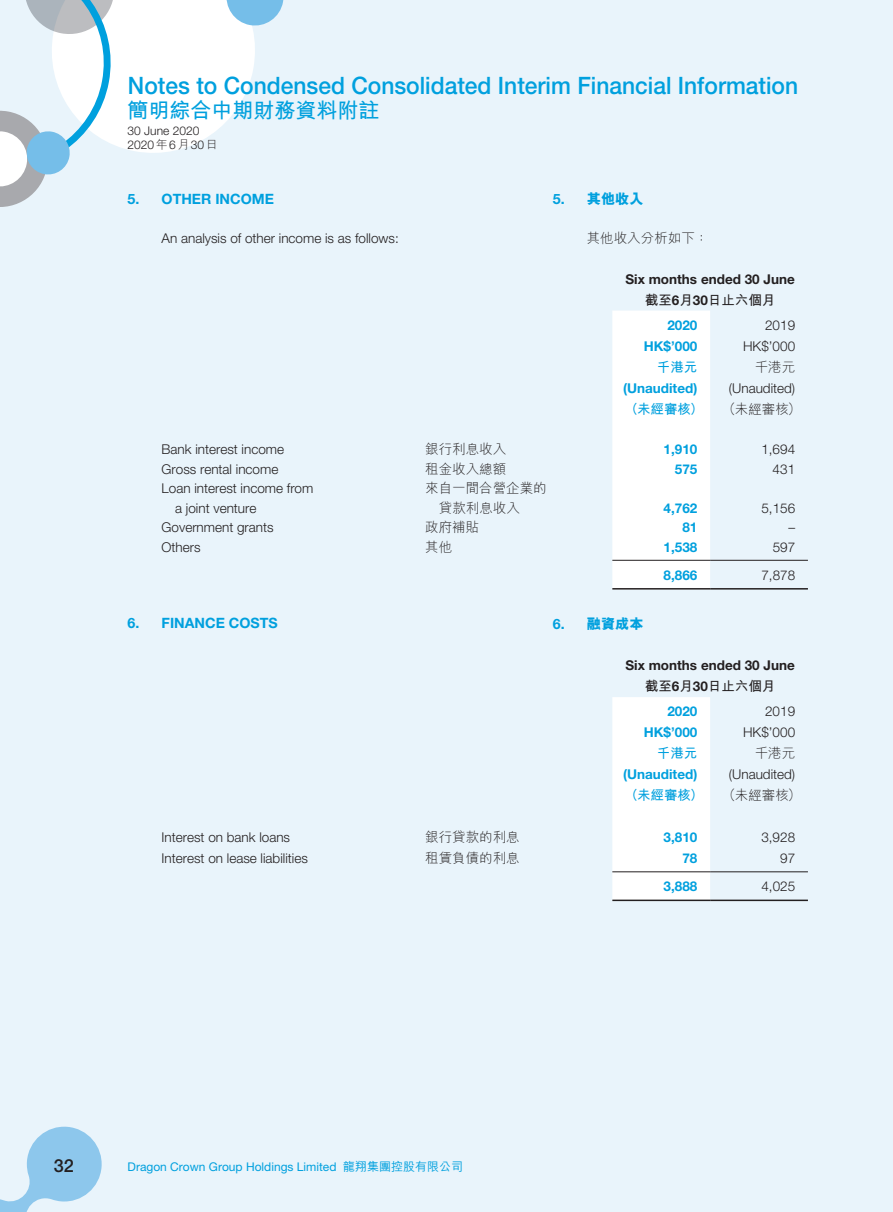
<style>
.page{position:relative;width:893px;height:1212px;background:#e9f4fb}
.page>*{position:absolute;margin:0;border:0;box-sizing:border-box;transform-origin:0 0}
.t1{font:500 24px "Helvetica Neue LT Std";color:#00a0de;scale:.95 1}
.t2{font:700 21px "M Hei HK";color:#00a0de}
.t3{font:500 18px "Helvetica Neue LT Std";color:#231f20}
.t4{font:700 14.25px "Helvetica Neue LT Std";color:#00a0de}
.t5{font:800 14.25px "M Hei HK";color:#00a0de}
.t6{font:300 13.5px/19.5px "Helvetica Neue LT Std";color:#231f20}
.t7{font:700 13.5px "Helvetica Neue LT Std";color:#00a0de}
.t8{font:300 13.5px/19.5px "M Hei HK";color:#231f20}
.t9{font:700 13.5px "Helvetica Neue LT Std";color:#231f20}
.t10{font:700 13.5px "M Hei HK";color:#231f20}
.t11{font:700 13.5px "M Hei HK";color:#00a0de}
.t12{font:12px "Helvetica Neue LT Std";color:#00a0de}
.t13{font:300 12px/14.2px "Helvetica Neue LT Std";color:#231f20}
.s1{font-family:"M Hei HK"}
.s2{font-family:"Helvetica Neue LT Std";font-weight:700}
.s3{font-family:"Helvetica Neue LT Std"}
.s4{font-family:"M Hei HK";font-weight:500}
</style>
<div class="page">
<svg style="left:0;top:0;width:284px;height:207px"></svg>
<svg style="left:0;top:1126px;width:102px;height:86px"></svg>
<div style="left:612px;top:311px;width:98px;height:277px;background:#fff"></div>
<hr style="left:612px;top:560px;width:98px;height:1px;background:#231f20">
<hr style="left:710px;top:560px;width:98px;height:1px;background:#231f20">
<hr style="left:612px;top:588px;width:98px;height:1px;background:#231f20">
<hr style="left:710px;top:588px;width:98px;height:1px;background:#231f20">
<div style="left:612px;top:697px;width:98px;height:202px;background:#fff"></div>
<hr style="left:612px;top:871px;width:98px;height:1px;background:#231f20">
<hr style="left:710px;top:871px;width:98px;height:1px;background:#231f20">
<hr style="left:612px;top:899px;width:98px;height:2px;background:#231f20">
<hr style="left:710px;top:899px;width:98px;height:2px;background:#231f20">
<h1 class="t1" style="left:128px;top:71px;width:707px">Notes to Condensed Consolidated Interim Financial Information</h1>
<h2 class="t2" style="left:128px;top:95px;width:253px">簡明綜合中期財務資料附註</h2>
<p class="t13" style="left:128px;top:123px;width:92px">30 June 2020<br>2020<span class="s1">年</span>6<span class="s1">月</span>30<span class="s1">日</span></p>
<p class="t4" style="left:128px;top:190px;width:148px">5. OTHER INCOME</p>
<p class="t6" style="left:162px;top:228px;width:239px">An analysis of other income is as follows:</p>
<p class="t5" style="left:553px;top:189px;width:93px"><span class="s2">5.</span> 其他收入</p>
<p class="t8" style="left:587px;top:228px;width:123px">其他收入分析如下：</p>
<p class="t9" style="left:625px;top:270px;width:171px">Six months ended 30 June</p>
<p class="t10" style="left:645px;top:290px;width:132px">截至<span class="s3">6</span>月<span class="s3">30</span>日止六個月</p>
<p class="t7" style="left:667px;top:317px;width:32px">2020</p>
<p class="t6" style="left:765px;top:315px;width:32px">2019</p>
<p class="t7" style="left:644px;top:338px;width:55px">HK$’000</p>
<p class="t6" style="left:743px;top:336px;width:54px">HK$’000</p>
<p class="t11" style="left:657px;top:357px;width:42px">千港元</p>
<p class="t8" style="left:755px;top:357px;width:42px">千港元</p>
<p class="t7" style="left:623px;top:380px;width:76px">(Unaudited)</p>
<p class="t6" style="left:729px;top:378px;width:68px">(Unaudited)</p>
<p class="t11" style="left:625px;top:399px;width:80px">（未經審核）</p>
<p class="t8" style="left:723px;top:399px;width:80px">（未經審核）</p>
<p class="t6" style="left:162px;top:440px;width:124px">Bank interest income</p>
<p class="t8" style="left:425px;top:439px;width:82px">銀行利息收入</p>
<p class="t7" style="left:664px;top:441px;width:35px">1,910</p>
<p class="t6" style="left:761px;top:440px;width:35px">1,694</p>
<p class="t6" style="left:162px;top:459px;width:118px">Gross rental income</p>
<p class="t8" style="left:425px;top:459px;width:82px">租金收入總額</p>
<p class="t7" style="left:675px;top:461px;width:24px">575</p>
<p class="t6" style="left:773px;top:459px;width:24px">431</p>
<p class="t6" style="left:175px;top:479px;width:140px;text-indent:-14px">Loan interest income from a joint venture</p>
<p class="t8" style="left:439px;top:478px;width:109px;text-indent:-14px">來自一間合營企業的貸款利息收入</p>
<p class="t7" style="left:664px;top:500px;width:35px">4,762</p>
<p class="t6" style="left:761px;top:498px;width:35px">5,156</p>
<p class="t6" style="left:162px;top:517px;width:114px">Government grants</p>
<p class="t8" style="left:425px;top:517px;width:55px">政府補貼</p>
<p class="t7" style="left:682px;top:519px;width:17px">81</p>
<p class="t6" style="left:788px;top:517px;width:8px">–</p>
<p class="t6" style="left:162px;top:537px;width:41px">Others</p>
<p class="t8" style="left:425px;top:537px;width:28px">其他</p>
<p class="t7" style="left:664px;top:539px;width:35px">1,538</p>
<p class="t6" style="left:773px;top:537px;width:24px">597</p>
<p class="t7" style="left:664px;top:567px;width:35px">8,866</p>
<p class="t6" style="left:761px;top:565px;width:35px">7,878</p>
<p class="t4" style="left:128px;top:614px;width:152px">6. FINANCE COSTS</p>
<p class="t9" style="left:625px;top:657px;width:171px">Six months ended 30 June</p>
<p class="t10" style="left:645px;top:676px;width:132px">截至<span class="s3">6</span>月<span class="s3">30</span>日止六個月</p>
<p class="t7" style="left:667px;top:703px;width:32px">2020</p>
<p class="t6" style="left:765px;top:701px;width:32px">2019</p>
<p class="t7" style="left:644px;top:724px;width:55px">HK$’000</p>
<p class="t6" style="left:743px;top:722px;width:54px">HK$’000</p>
<p class="t11" style="left:657px;top:744px;width:42px">千港元</p>
<p class="t8" style="left:755px;top:743px;width:42px">千港元</p>
<p class="t7" style="left:623px;top:766px;width:76px">(Unaudited)</p>
<p class="t6" style="left:729px;top:765px;width:68px">(Unaudited)</p>
<p class="t11" style="left:625px;top:786px;width:80px">（未經審核）</p>
<p class="t8" style="left:723px;top:785px;width:80px">（未經審核）</p>
<p class="t6" style="left:162px;top:828px;width:130px">Interest on bank loans</p>
<p class="t8" style="left:425px;top:827px;width:96px">銀行貸款的利息</p>
<p class="t7" style="left:664px;top:829px;width:35px">3,810</p>
<p class="t6" style="left:761px;top:828px;width:35px">3,928</p>
<p class="t6" style="left:162px;top:849px;width:148px">Interest on lease liabilities</p>
<p class="t8" style="left:425px;top:848px;width:96px">租賃負債的利息</p>
<p class="t7" style="left:682px;top:850px;width:17px">78</p>
<p class="t6" style="left:780px;top:849px;width:17px">97</p>
<p class="t7" style="left:664px;top:878px;width:35px">3,888</p>
<p class="t6" style="left:761px;top:877px;width:35px">4,025</p>
<p class="t5" style="left:553px;top:614px;width:93px"><span class="s2">6.</span> 融資成本</p>
<h3 class="t3" style="left:54px;top:1154px;width:22px">32</h3>
<p class="t12" style="left:128px;top:1159px;width:337px">Dragon Crown Group Holdings Limited <span class="s4">龍翔集團控股有限公司</span></p>
</div>
